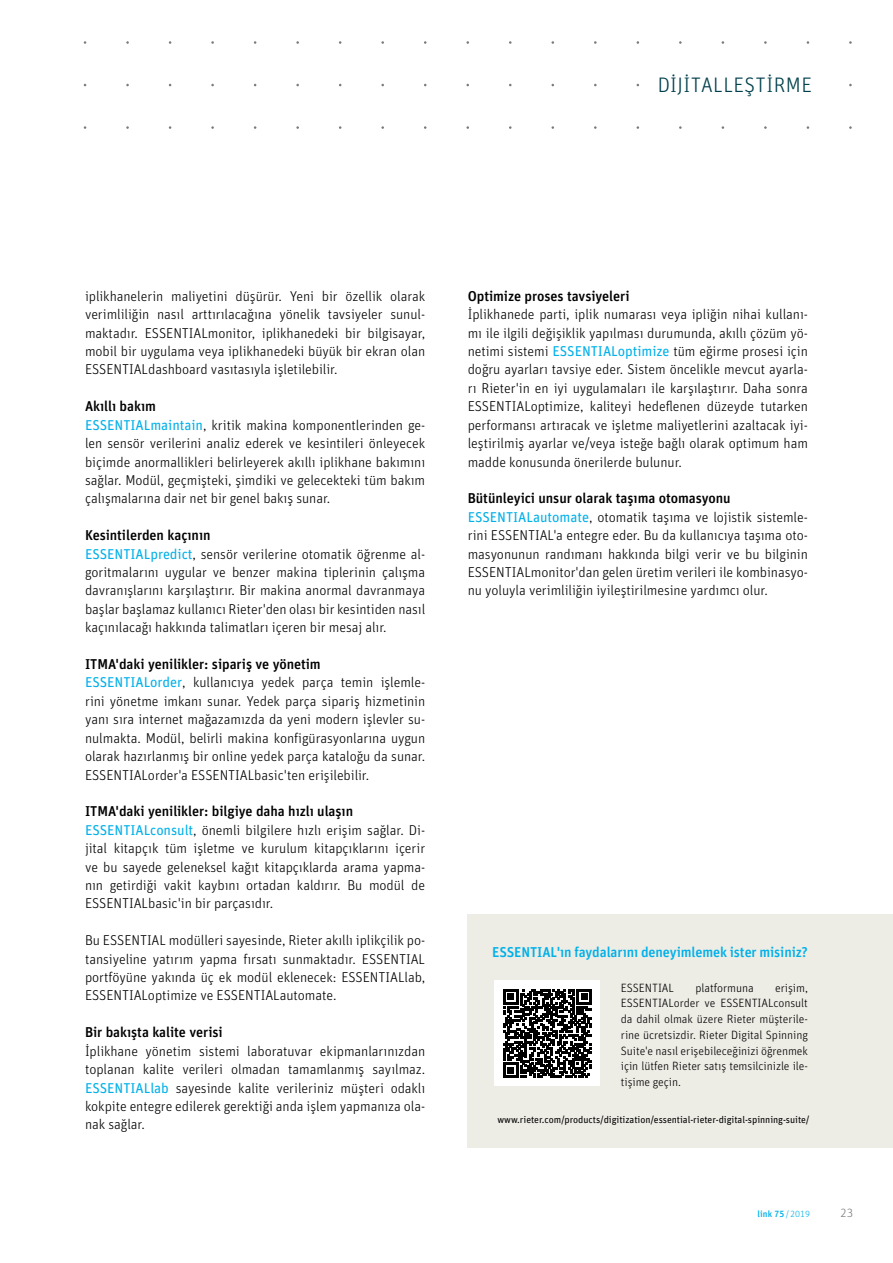
<style>
.page{position:relative;width:893px;height:1263px;background:#fff}
.page>*{position:absolute;margin:0;border:0;box-sizing:border-box;transform-origin:0 0}
.t1{font:300 21px "Unit Pro";letter-spacing:.02em;color:#00404c}
.t2{font:300 14.25px/18.5px "Unit Pro";letter-spacing:-.005em;color:#000}
.t3{font:500 14.25px "Unit Pro";letter-spacing:-.005em;color:#00b0e9}
.t4{font:500 14.25px "Unit Pro";letter-spacing:-.005em;color:#000}
.t5{font:300 12px/15.8px "Unit Pro";letter-spacing:-.005em;color:#000;text-align:justify}
.t6{font:300 12px "Unit Pro";color:#7c7b7b}
.t7{font:9.75px "Unit Pro";letter-spacing:-.005em;color:#000}
.t8{font:500 9px "Unit Pro";letter-spacing:.01em;color:#00b0e9}
.s1{font-weight:500}
.s2{font-weight:400;color:#00b0e9}
.s3{font-weight:300}
</style>
<div class="page">
<div style="left:468px;top:914px;width:425px;height:234px;background:#edece5"></div>
<div style="left:495px;top:980px;width:105px;height:106px;background:#fff"></div>
<svg style="left:503px;top:989px;width:89px;height:89px"></svg>
<h1 class="t1" style="left:658px;top:70px;width:156px">DIJITALLEŞTIRME</h1>
<p class="t2" style="left:85px;top:286px;width:342px;text-align:justify">iplikhanelerin maliyetini düşürür. Yeni bir özellik olarak verimliliğin nasıl arttırılacağına yönelik tavsiyeler sunul&shy;maktadır. ESSENTIALmonitor, iplikhanedeki bir bilgisayar, mobil bir uygulama veya iplikhanedeki büyük bir ekran olan ESSENTIALdashboard vasıtasıyla işletilebilir.</p>
<p class="t2" style="left:85px;top:396px;width:342px"><span class="s1">Akıllı bakım<br></span><span class="s2">ESSENTIALmaintain</span>, kritik makina komponentlerinden ge&shy;len sensör verilerini analiz ederek ve kesintileri önleyecek biçimde anormallikleri belirleyerek akıllı iplikhane bakımını sağlar. Modül, geçmişteki, şimdiki ve gelecekteki tüm bakım çalışmalarına dair net bir genel bakış sunar.</p>
<p class="t2" style="left:85px;top:525px;width:342px"><span class="s1">Kesintilerden kaçının<br></span><span class="s2">ESSENTIALpredict</span>, sensör verilerine otomatik öğrenme al&shy;goritmalarını uygular ve benzer makina tiplerinin çalışma davranışlarını karşılaştırır. Bir makina anormal davranmaya başlar başlamaz kullanıcı Rieter'den olası bir kesintiden nasıl kaçınılacağı hakkında talimatları içeren bir mesaj alır.</p>
<p class="t2" style="left:85px;top:654px;width:342px"><span class="s1">ITMA'daki yenilikler: sipariş ve yönetim<br></span><span class="s2">ESSENTIALorder</span>, kullanıcıya yedek parça temin işlemle&shy;rini yönetme imkanı sunar. Yedek parça sipariş hizmetinin yanı sıra internet mağazamızda da yeni modern işlevler su&shy;nulmakta. Modül, belirli makina konfigürasyonlarına uygun olarak hazırlanmış bir online yedek parça kataloğu da sunar.<br>ESSENTIALorder'a ESSENTIALbasic'ten erişilebilir.</p>
<p class="t2" style="left:85px;top:801px;width:342px"><span class="s1">ITMA'daki yenilikler: bilgiye daha hızlı ulaşın </span><span class="s2">ESSENTIALconsult</span>, önemli bilgilere hızlı erişim sağlar. Di&shy;jital kitapçık tüm işletme ve kurulum kitapçıklarını içerir ve bu sayede geleneksel kağıt kitapçıklarda arama yapma&shy;nın getirdiği vakit kaybını ortadan kaldırır. Bu modül de ESSENTIALbasic'in bir parçasıdır.</p>
<p class="t2" style="left:85px;top:930px;width:342px;text-align:justify">Bu ESSENTIAL modülleri sayesinde, Rieter akıllı iplikçilik po&shy;tansiyeline yatırım yapma fırsatı sunmaktadır. ESSENTIAL portföyüne yakında üç ek modül eklenecek: ESSENTIALlab, ESSENTIALoptimize ve ESSENTIALautomate.</p>
<p class="t4" style="left:85px;top:1022px;width:139px">Bir bakışta kalite verisi</p>
<p class="t2" style="left:85px;top:1041px;width:342px;text-align:justify">İplikhane yönetim sistemi laboratuvar ekipmanlarınızdan toplanan kalite verileri olmadan tamamlanmış sayılmaz.<br><span class="s2">ESSENTIALlab</span> sayesinde kalite verileriniz müşteri odaklı kokpite entegre edilerek gerektiği anda işlem yapmanıza ola&shy;nak sağlar.</p>
<p class="t4" style="left:468px;top:285px;width:163px">Optimize proses tavsiyeleri</p>
<p class="t2" style="left:468px;top:304px;width:342px;text-align:justify">İplikhanede parti, iplik numarası veya ipliğin nihai kullanı&shy;mı ile ilgili değişiklik yapılması durumunda, akıllı çözüm yö&shy;netimi sistemi <span class="s2">ESSENTIALoptimize</span> tüm eğirme prosesi için doğru ayarları tavsiye eder. Sistem öncelikle mevcut ayarla&shy;rı Rieter'in en iyi uygulamaları ile karşılaştırır. Daha sonra ESSENTIALoptimize, kaliteyi hedeflenen düzeyde tutarken performansı artıracak ve işletme maliyetlerini azaltacak iyi&shy;leştirilmiş ayarlar ve/veya isteğe bağlı olarak optimum ham madde konusunda önerilerde bulunur.</p>
<p class="t2" style="left:468px;top:488px;width:342px"><span class="s1">Bütünleyici unsur olarak taşıma otomasyonu </span><span class="s2">ESSENTIALautomate</span>, otomatik taşıma ve lojistik sistemle&shy;rini ESSENTIAL'a entegre eder. Bu da kullanıcıya taşıma oto&shy;masyonunun randımanı hakkında bilgi verir ve bu bilginin ESSENTIALmonitor'dan gelen üretim verileri ile kombinasyo&shy;nu yoluyla verimliliğin iyileştirilmesine yardımcı olur.</p>
<p class="t3" style="left:492px;top:941px;width:317px">ESSENTIAL'ın faydalarını deneyimlemek ister misiniz?</p>
<p class="t5" style="left:621px;top:979px;width:55px">ESSENTIAL</p>
<p class="t5" style="left:695px;top:979px;width:60px">platformuna</p>
<p class="t5" style="left:621px;top:979px;width:189px;text-indent:154px">erişim, ESSENTIALorder ve ESSENTIALconsult da dahil olmak üzere Rieter müşterile&shy;rine ücretsizdir. Rieter Digital Spinning Suite'e nasıl erişebileceğinizi öğrenmek için lütfen Rieter satış temsilcinizle ile&shy;tişime geçin.</p>
<p class="t7" style="left:497px;top:1113px;width:314px">www.rieter.com/products/digitization/essential-rieter-digital-spinning-suite/</p>
<p class="t8" style="left:758px;top:1207px;width:54px">link 75 <span class="s3">/2019</span></p>
<p class="t6" style="left:840px;top:1205px;width:15px">23</p>
</div>
